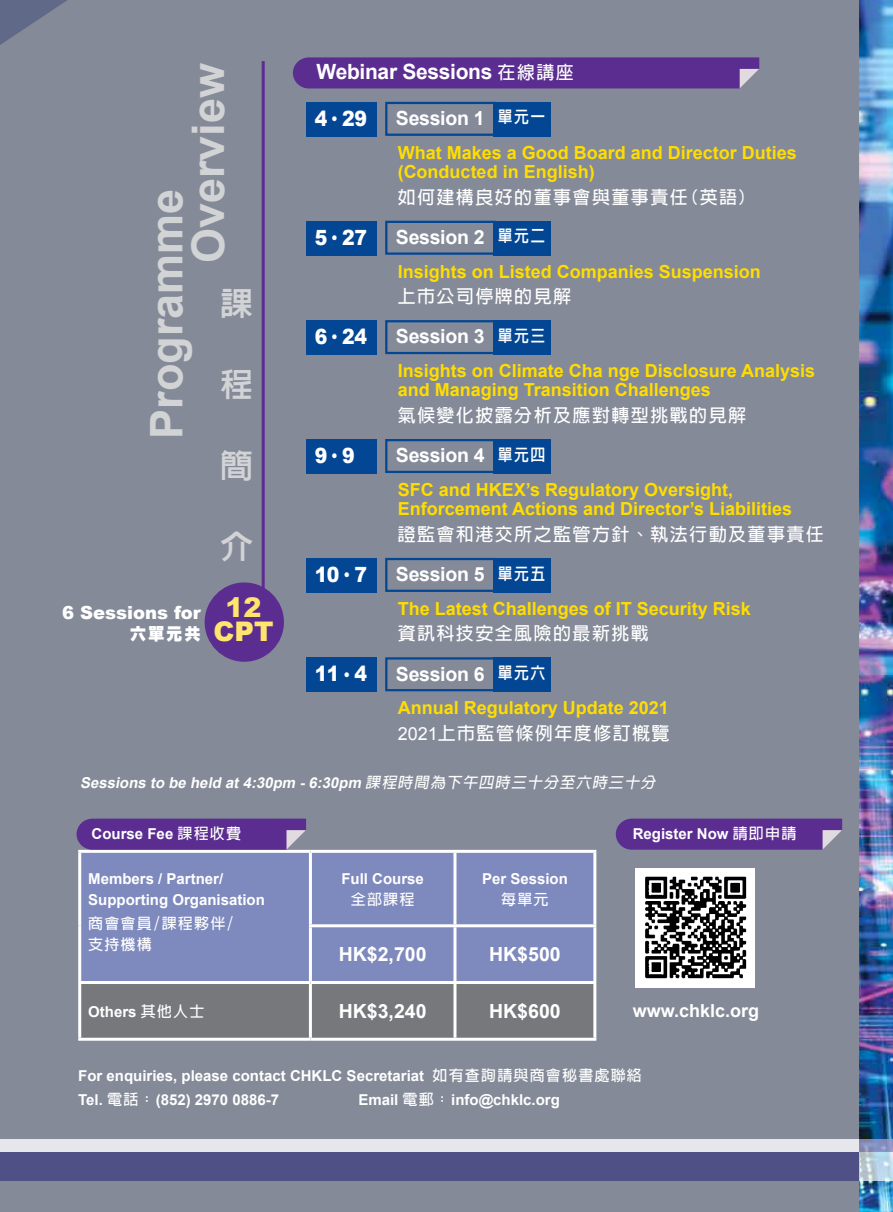
<style>
.page{position:relative;width:893px;height:1212px;background:#fff}
.page>*{position:absolute;margin:0;border:0;box-sizing:border-box;transform-origin:0 0}
.t1{font:700 45px/42px "Arial";color:#d1d3d4}
.t2{font:800 33px "AR Hei B5";color:#d1d3d4}
.t3{font:900 27px/24px "Arial";color:#ffe56b;text-align:center}
.t4{font:900 21px "Arial";letter-spacing:-.015em;color:#fff;scale:.9 1}
.t5{font:700 21px "Arial";letter-spacing:-.015em;color:#fff}
.t6{font:700 19.5px "Arial";letter-spacing:-.015em;color:#fff}
.t7{font:700 18px/19.5px "Arial";color:#fd0}
.t8{font:700 18px "AR Hei B5";letter-spacing:.08em;color:#fff}
.t9{font:700 18px "Arial";color:#fff}
.t10{font:900 18px "Arial";color:#fff}
.t11{font:900 16.5px "AR Hei B5";color:#fff}
.t12{font:700 15px/21px "Arial";color:#fff}
.t13{font:italic 700 15px "Arial";color:#fff}
.t14{font:700 15px/21px "AR Hei B5";letter-spacing:.08em;color:#fff}
.s1{font-family:"AR Hei B5";font-size:18px}
.s2{font-size:15px}
.s3{font-family:"AR Hei B5";font-weight:800;font-size:16.5px}
.s4{font-family:"Arial";font-weight:400}
.s5{font-family:"AR Hei B5"}
</style>
<div class="page">
<img style="left:859px;top:0;width:34px;height:1212px">
<div style="left:0;top:0;width:859px;height:1212px;background:#848a98"></div>
<div style="left:0;top:1139px;width:859px;height:13px;background:#e6e7ea"></div>
<div style="left:0;top:1152px;width:859px;height:29px;background:#4e5086"></div>
<svg style="left:859px;top:1139px;width:34px;height:13px"></svg>
<svg style="left:859px;top:1152px;width:34px;height:29px"></svg>
<hr style="left:262px;top:61px;width:3px;height:534px;background:#5c2d91">
<div style="left:205px;top:582px;width:79px;height:80px;background:#5c2d91;border-radius:50%"></div>
<div style="left:81px;top:853px;width:512px;height:128px;background:#7e89be"></div>
<div style="left:81px;top:984px;width:512px;height:54px;background:#77787b"></div>
<hr style="left:310px;top:850px;width:145px;height:3px;background:#fff">
<hr style="left:455px;top:850px;width:141px;height:3px;background:#fff">
<hr style="left:453px;top:853px;width:3px;height:71px;background:#fff">
<hr style="left:593px;top:853px;width:3px;height:71px;background:#fff">
<hr style="left:309px;top:924px;width:146px;height:3px;background:#fff">
<hr style="left:455px;top:924px;width:141px;height:3px;background:#fff">
<hr style="left:453px;top:927px;width:3px;height:54px;background:#fff">
<hr style="left:593px;top:927px;width:3px;height:54px;background:#fff">
<hr style="left:78px;top:984px;width:3px;height:54px;background:#fff">
<hr style="left:310px;top:981px;width:145px;height:3px;background:#fff">
<hr style="left:309px;top:984px;width:3px;height:54px;background:#fff">
<hr style="left:455px;top:981px;width:141px;height:3px;background:#fff">
<hr style="left:453px;top:984px;width:3px;height:54px;background:#fff">
<hr style="left:593px;top:984px;width:3px;height:54px;background:#fff">
<hr style="left:78px;top:1038px;width:232px;height:3px;background:#fff">
<hr style="left:310px;top:1038px;width:145px;height:3px;background:#fff">
<hr style="left:455px;top:1038px;width:141px;height:3px;background:#fff">
<hr style="left:78px;top:850px;width:232px;height:3px;background:#fff">
<hr style="left:78px;top:853px;width:3px;height:73px;background:#fff">
<hr style="left:309px;top:853px;width:3px;height:71px;background:#fff">
<hr style="left:78px;top:926px;width:3px;height:55px;background:#fff">
<hr style="left:309px;top:927px;width:3px;height:54px;background:#fff">
<hr style="left:78px;top:981px;width:232px;height:3px;background:#fff">
<div style="left:293px;top:57px;width:466px;height:31px;background:#5c2d91"></div>
<svg style="left:77px;top:819px;width:229px;height:31px;background:#613693"></svg>
<svg style="left:616px;top:819px;width:226px;height:31px;background:#613693"></svg>
<div style="left:635px;top:868px;width:120px;height:119px;background:#fff"></div>
<img style="left:645px;top:876px;width:102px;height:103px">
<div style="left:306px;top:102px;width:70px;height:34px;background:#034694"></div>
<div style="left:493px;top:102px;width:58px;height:34px;background:#034694"></div>
<div style="left:385px;top:102px;width:111px;height:34px;border:2px solid #034694"></div>
<div style="left:306px;top:221px;width:70px;height:34px;background:#034694"></div>
<div style="left:493px;top:221px;width:58px;height:34px;background:#034694"></div>
<div style="left:385px;top:221px;width:111px;height:34px;border:2px solid #034694"></div>
<div style="left:306px;top:320px;width:70px;height:34px;background:#034694"></div>
<div style="left:493px;top:320px;width:58px;height:34px;background:#034694"></div>
<div style="left:385px;top:320px;width:111px;height:34px;border:2px solid #034694"></div>
<div style="left:306px;top:439px;width:70px;height:34px;background:#034694"></div>
<div style="left:493px;top:439px;width:58px;height:34px;background:#034694"></div>
<div style="left:385px;top:439px;width:111px;height:34px;border:2px solid #034694"></div>
<div style="left:306px;top:558px;width:70px;height:34px;background:#034694"></div>
<div style="left:493px;top:558px;width:58px;height:34px;background:#034694"></div>
<div style="left:385px;top:558px;width:111px;height:34px;border:2px solid #034694"></div>
<div style="left:306px;top:657px;width:70px;height:34px;background:#034694"></div>
<div style="left:493px;top:657px;width:58px;height:34px;background:#034694"></div>
<div style="left:385px;top:657px;width:111px;height:34px;border:2px solid #034694"></div>
<h1 class="t1" style="left:147px;top:263px;width:202px;text-indent:-176px;rotate:-90deg">Programme<br>Overview</h1>
<h2 class="t2" style="left:220px;top:287px;width:34px">課</h2>
<h2 class="t2" style="left:220px;top:368px;width:34px">程</h2>
<h2 class="t2" style="left:220px;top:449px;width:34px">簡</h2>
<p class="t10" style="left:62px;top:599px;width:140px">6 Sessions for</p>
<p class="t11" style="left:130px;top:625px;width:72px">六單元共</p>
<h2 class="t2" style="left:220px;top:530px;width:34px">介</h2>
<h3 class="t3" style="left:214px;top:594px;width:61px">12<br>CPT</h3>
<p class="t5" style="left:317px;top:58px;width:259px">Webinar Sessions <span class="s1">在線講座</span></p>
<p class="t4" style="left:315px;top:103px;width:60px">4 <span class="s2">•</span> 29</p>
<p class="t6" style="left:396px;top:105px;width:151px">Session 1 <span class="s3">單元一</span></p>
<p class="t7" style="left:398px;top:143px;width:401px">What Makes a Good Board and Director Duties (Conducted in English)</p>
<p class="t8" style="left:398px;top:188px;width:351px">如何建構良好的董事會與董事責任(英語)</p>
<p class="t4" style="left:315px;top:222px;width:60px">5 <span class="s2">•</span> 27</p>
<p class="t6" style="left:396px;top:224px;width:151px">Session 2 <span class="s3">單元二</span></p>
<p class="t7" style="left:398px;top:262px;width:365px">Insights on Listed Companies Suspension</p>
<p class="t8" style="left:398px;top:287px;width:175px">上市公司停牌的見解</p>
<p class="t4" style="left:315px;top:321px;width:60px">6 <span class="s2">•</span> 24</p>
<p class="t6" style="left:396px;top:323px;width:151px">Session 3 <span class="s3">單元三</span></p>
<p class="t7" style="left:398px;top:361px;width:419px">Insights on Climate Cha nge Disclosure Analysis and Managing Transition Challenges</p>
<p class="t8" style="left:398px;top:406px;width:350px">氣候變化披露分析及應對轉型挑戰的見解</p>
<p class="t4" style="left:315px;top:440px;width:46px">9 <span class="s2">•</span> 9</p>
<p class="t6" style="left:396px;top:442px;width:151px">Session 4 <span class="s3">單元四</span></p>
<p class="t7" style="left:398px;top:480px;width:396px">SFC and HKEX’s Regulatory Oversight,<br>Enforcement Actions and Director’s Liabilities</p>
<p class="t8" style="left:398px;top:525px;width:428px">證監會和港交所之監管方針、執法行動及董事責任</p>
<p class="t4" style="left:315px;top:559px;width:60px">10 <span class="s2">•</span> 7</p>
<p class="t6" style="left:396px;top:561px;width:151px">Session 5 <span class="s3">單元五</span></p>
<p class="t7" style="left:398px;top:599px;width:355px">The Latest Challenges of IT Security Risk</p>
<p class="t8" style="left:398px;top:624px;width:253px">資訊科技安全風險的最新挑戰</p>
<p class="t4" style="left:315px;top:658px;width:60px">11 <span class="s2">•</span> 4</p>
<p class="t6" style="left:396px;top:661px;width:151px">Session 6 <span class="s3">單元六</span></p>
<p class="t7" style="left:398px;top:698px;width:273px">Annual Regulatory Update 2021</p>
<p class="t8" style="left:398px;top:724px;width:273px"><span class="s4">2021</span>上市監管條例年度修訂概覽</p>
<p class="t13" style="left:80px;top:772px;width:580px">Sessions to be held at4:30pm -6:30pm <span class="s5">課程時間為下午四時三十分至六時三十分</span></p>
<p class="t12" style="left:92px;top:824px;width:151px">Course Fee <span class="s5">課程收費</span></p>
<p class="t12" style="left:633px;top:824px;width:165px">Register Now <span class="s5">請即申請</span></p>
<p class="t12" style="left:88px;top:868px;width:178px">Members / Partner/<br>Supporting Organisation</p>
<p class="t14" style="left:88px;top:912px;width:147px">商會會員/課程夥伴/支持機構</p>
<p class="t12" style="left:341px;top:868px;width:84px">Full Course</p>
<p class="t14" style="left:351px;top:888px;width:65px">全部課程</p>
<p class="t12" style="left:482px;top:868px;width:87px">Per Session</p>
<p class="t14" style="left:501px;top:888px;width:49px">每單元</p>
<p class="t6" style="left:339px;top:941px;width:89px">HK$2,700</p>
<p class="t6" style="left:489px;top:941px;width:73px">HK$500</p>
<p class="t12" style="left:88px;top:1001px;width:118px">Others <span class="s5">其他人士</span></p>
<p class="t6" style="left:339px;top:998px;width:89px">HK$3,240</p>
<p class="t6" style="left:489px;top:998px;width:73px">HK$600</p>
<p class="t9" style="left:633px;top:998px;width:128px">www.chklc.org</p>
<p class="t12" style="left:78px;top:1064px;width:565px;line-height:24px">For enquiries, please contact CHKLC Secretariat <span class="s5">如有查詢請與商會秘書處聯絡<br></span>Tel. <span class="s5">電話：</span>(852) 2970 0886-7</p>
<p class="t12" style="left:358px;top:1090px;width:203px">Email <span class="s5">電郵：</span>info@chklc.org</p>
</div>
